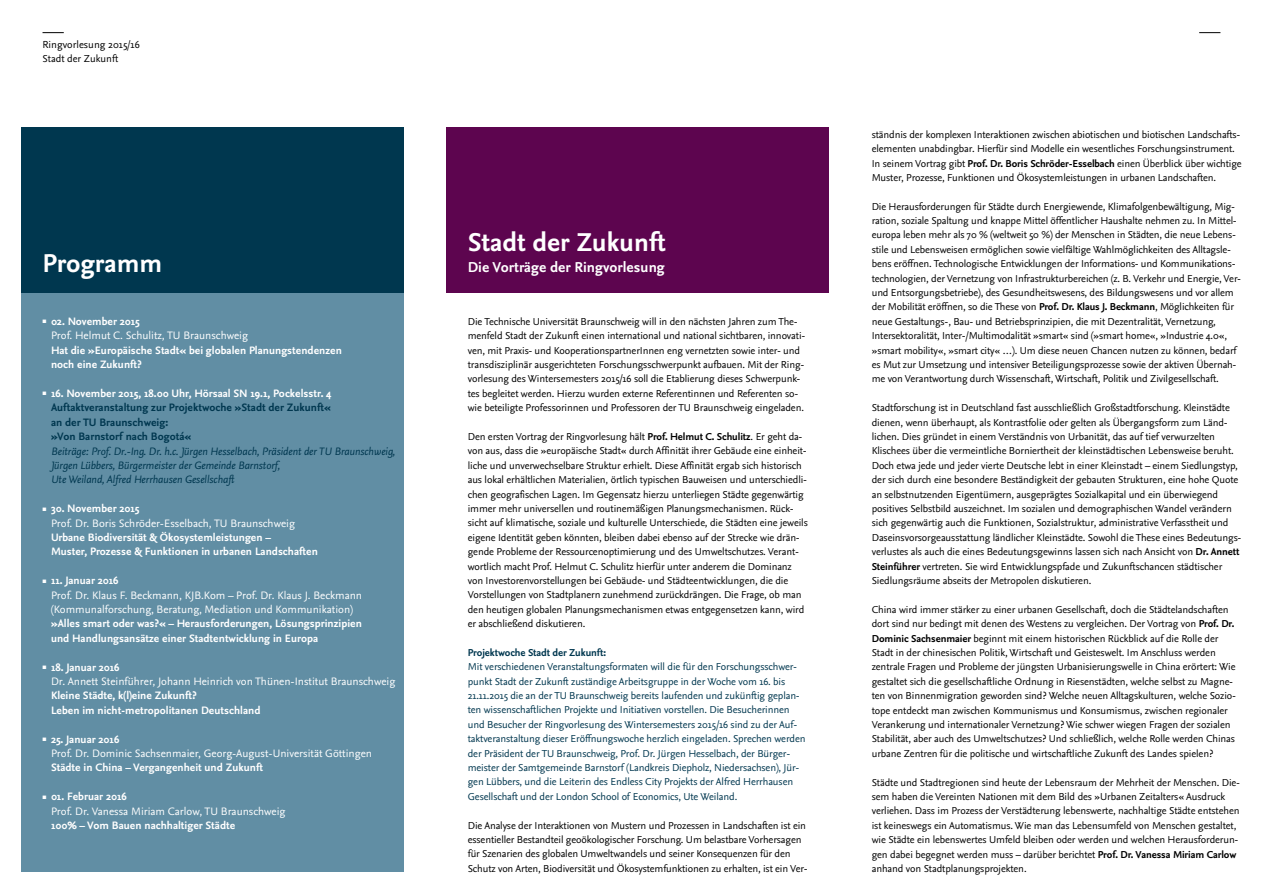
<style>
.page{position:relative;width:1263px;height:893px;background:#fff}
.page>*{position:absolute;margin:0;border:0;box-sizing:border-box;transform-origin:0 0}
.t1{font:700 27px "Nexus Sans Pro";color:#fff}
.t2{font:700 15px "Nexus Sans Pro";color:#fff}
.t3{font:11.25px/14.4px "Nexus Sans Pro";color:#fff}
.t4{font:700 11.25px/14.4px "Nexus Sans Pro";color:#fff}
.t5{font:italic 11.25px/14.4px "Nexus Sans Pro";letter-spacing:-.015em;color:#00374f}
.t6{font:700 11.25px/14.4px "Nexus Sans Pro";color:#00374f}
.t7{font:10.65px "Nexus Sans Pro";color:#000}
.t8{font:10.5px/14.4px "Nexus Sans Pro";letter-spacing:-.01em;color:#000}
.t9{font:10.5px/14.4px "Nexus Sans Pro";letter-spacing:-.01em;color:#00374f}
.t10{font:700 10.5px "Nexus Sans Pro";letter-spacing:-.01em;color:#00374f}
.s1{font-size:7.5px}
.s2{font-weight:700}
.s3{font-weight:400;font-size:7.5px;color:#fff}
.s4{color:#fff}
</style>
<div class="page">
<div style="left:21px;top:128px;width:383px;height:744px;background:#618ea4"></div>
<svg style="left:43px;top:32px;width:21px;height:1px"></svg>
<svg style="left:1199px;top:32px;width:21px;height:1px"></svg>
<div style="left:446px;top:128px;width:383px;height:165px;background:#5d054f"></div>
<div style="left:21px;top:128px;width:383px;height:165px;background:#00374f"></div>
<p class="t7" style="left:43px;top:36px;width:99px">Ringvorlesung 2015/16</p>
<p class="t8" style="left:43px;top:51px;width:77px">Stadt der Zukunft</p>
<h1 class="t1" style="left:468px;top:222px;width:200px">Stadt der Zukunft</h1>
<h1 class="t1" style="left:43px;top:243px;width:121px">Programm</h1>
<h2 class="t2" style="left:468px;top:256px;width:199px">Die Vorträge der Ringvorlesung</h2>
<p class="t3" style="left:51px;top:313px;width:199px;text-indent:-9px"><span class="s1">▪</span> <span class="s2">02. November 2015<br></span>Prof. Helmut C. Schulitz, TU Braunschweig</p>
<p class="t4" style="left:51px;top:342px;width:292px">Hat die »Europäische Stadt« bei globalen Planungstendenzen noch eine Zukunft?</p>
<p class="t6" style="left:51px;top:385px;width:282px;text-indent:-9px"><span class="s3">▪</span> <span class="s4">16. November 2015, 18.00 Uhr, Hörsaal SN 19.1, Pockelsstr. 4<br></span>Auftaktveranstaltung zur Projektwoche »Stadt der Zukunft« an der TU Braunschweig:<br>»Von Barnstorf nach Bogotá«</p>
<p class="t5" style="left:51px;top:443px;width:345px">Beiträge: Prof. Dr.-Ing. Dr. h.c. Jürgen Hesselbach, Präsident der TU Braunschweig,<br>Jürgen Lübbers, Bürgermeister der Gemeinde Barnstorf,<br>Ute Weiland, Alfred Herrhausen Gesellschaft</p>
<p class="t3" style="left:51px;top:501px;width:246px;text-indent:-9px"><span class="s1">▪</span> <span class="s2">30. November 2015<br></span>Prof. Dr. Boris Schröder-Esselbach, TU Braunschweig</p>
<p class="t4" style="left:51px;top:529px;width:268px">Urbane Biodiversität &amp; Ökosystemleistungen –<br>Muster, Prozesse &amp; Funktionen in urbanen Landschaften</p>
<p class="t3" style="left:51px;top:573px;width:313px;text-indent:-9px"><span class="s1">▪</span> <span class="s2">11. Januar 2016<br></span>Prof. Dr. Klaus F. Beckmann, KJB.Kom – Prof. Dr. Klaus J. Beckmann (Kommunalforschung, Beratung, Mediation und Kommunikation)</p>
<p class="t4" style="left:51px;top:616px;width:312px">»Alles smart oder was?« – Herausforderungen, Lösungsprinzipien und Handlungsansätze einer Stadtentwicklung in Europa</p>
<p class="t3" style="left:51px;top:659px;width:346px;text-indent:-9px"><span class="s1">▪</span> <span class="s2">18. Januar 2016<br></span>Dr. Annett Steinführer, Johann Heinrich von Thünen-Institut Braunschweig</p>
<p class="t4" style="left:51px;top:688px;width:211px">Kleine Städte, k(l)eine Zukunft?<br>Leben im nicht-metropolitanen Deutschland</p>
<p class="t3" style="left:51px;top:731px;width:323px;text-indent:-9px"><span class="s1">▪</span> <span class="s2">25. Januar 2016<br></span>Prof. Dr. Dominic Sachsenmaier, Georg-August-Universität Göttingen</p>
<p class="t4" style="left:51px;top:760px;width:214px">Städte in China – Vergangenheit und Zukunft</p>
<p class="t3" style="left:51px;top:789px;width:236px;text-indent:-9px"><span class="s1">▪</span> <span class="s2">01. Februar 2016<br></span>Prof. Dr. Vanessa Miriam Carlow, TU Braunschweig</p>
<p class="t4" style="left:51px;top:817px;width:186px">100% – Vom Bauen nachhaltiger Städte</p>
<p class="t8" style="left:468px;top:313px;width:339px">Die Technische Universität Braunschweig will in den nächsten Jahren zum The&shy;menfeld Stadt der Zukunft einen international und national sichtbaren, innovati&shy;ven, mit Praxis- und KooperationspartnerInnen eng vernetzten sowie inter- und transdisziplinär ausgerichteten Forschungsschwerpunkt aufbauen. Mit der Ring&shy;vorlesung des Wintersemesters 2015/16 soll die Etablierung dieses Schwerpunk&shy;tes begleitet werden. Hierzu wurden externe Referentinnen und Referenten so&shy;wie beteiligte Professorinnen und Professoren der TU Braunschweig eingeladen.</p>
<p class="t8" style="left:468px;top:429px;width:342px">Den ersten Vortrag der Ringvorlesung hält <span class="s2">Prof. Helmut C. Schulitz</span>. Er geht da&shy;von aus, dass die »europäische Stadt« durch Affinität ihrer Gebäude eine einheit&shy;liche und unverwechselbare Struktur erhielt. Diese Affinität ergab sich historisch aus lokal erhältlichen Materialien, örtlich typischen Bauweisen und unterschiedli&shy;chen geografischen Lagen. Im Gegensatz hierzu unterliegen Städte gegenwärtig immer mehr universellen und routinemäßigen Planungsmechanismen. Rück&shy;sicht auf klimatische, soziale und kulturelle Unterschiede, die Städten eine jeweils eigene Identität geben könnten, bleiben dabei ebenso auf der Strecke wie drän&shy;gende Probleme der Ressourcenoptimierung und des Umweltschutzes. Verant&shy;wortlich macht Prof. Helmut C. Schulitz hierfür unter anderem die Dominanz von Investorenvorstellungen bei Gebäude- und Städteentwicklungen, die die Vorstellungen von Stadtplanern zunehmend zurückdrängen. Die Frage, ob man den heutigen globalen Planungsmechanismen etwas entgegensetzen kann, wird er abschließend diskutieren.</p>
<p class="t10" style="left:468px;top:645px;width:140px">Projektwoche Stadt der Zukunft:</p>
<p class="t9" style="left:468px;top:659px;width:339px">Mit verschiedenen Veranstaltungsformaten will die für den Forschungsschwer&shy;punkt Stadt der Zukunft zuständige Arbeitsgruppe in der Woche vom 16. bis 21.11.2015 die an der TU Braunschweig bereits laufenden und zukünftig geplan&shy;ten wissenschaftlichen Projekte und Initiativen vorstellen. Die Besucherinnen und Besucher der Ringvorlesung des Wintersemesters 2015/16 sind zu der Auf&shy;taktveranstaltung dieser Eröffnungswoche herzlich eingeladen. Sprechen werden der Präsident der TU Braunschweig, Prof. Dr. Jürgen Hesselbach, der Bürger&shy;meister der Samtgemeinde Barnstorf (Landkreis Diepholz, Niedersachsen), Jür&shy;gen Lübbers, und die Leiterin des Endless City Projekts der Alfred Herrhausen Gesellschaft und der London School of Economics, Ute Weiland.</p>
<p class="t8" style="left:468px;top:817px;width:341px">Die Analyse der Interaktionen von Mustern und Prozessen in Landschaften ist ein essentieller Bestandteil geoökologischer Forschung. Um belastbare Vorhersagen für Szenarien des globalen Umweltwandels und seiner Konsequenzen für den Schutz von Arten, Biodiversität und Ökosystemfunktionen zu erhalten, ist ein Ver-</p>
<p class="t8" style="left:872px;top:126px;width:371px">ständnis der komplexen Interaktionen zwischen abiotischen und biotischen Landschafts&shy;elementen unabdingbar. Hierfür sind Modelle ein wesentliches Forschungsinstrument.<br>In seinem Vortrag gibt <span class="s2">Prof. Dr. Boris Schröder-Esselbach</span> einen Überblick über wichtige Muster, Prozesse, Funktionen und Ökosystemleistungen in urbanen Landschaften.</p>
<p class="t8" style="left:872px;top:198px;width:371px">Die Herausforderungen für Städte durch Energiewende, Klimafolgenbewältigung, Mig&shy;ration, soziale Spaltung und knappe Mittel öffentlicher Haushalte nehmen zu. In Mittel&shy;europa leben mehr als 70 % (weltweit 50 %) der Menschen in Städten, die neue Lebens&shy;stile und Lebensweisen ermöglichen sowie vielfältige Wahlmöglichkeiten des Alltagsle&shy;bens eröffnen. Technologische Entwicklungen der Informations- und Kommunikations&shy;technologien, der Vernetzung von Infrastrukturbereichen (z. B. Verkehr und Energie, Ver&shy;und Entsorgungsbetriebe), des Gesundheitswesens, des Bildungswesens und vor allem der Mobilität eröffnen, so die These von <span class="s2">Prof. Dr. Klaus J. Beckmann</span>, Möglichkeiten für neue Gestaltungs-, Bau- und Betriebsprinzipien, die mit Dezentralität, Vernetzung, Intersektoralität, Inter-/Multimodalität »smart« sind (»smart home«, »Industrie 4.0«, »smart mobility«, »smart city« …). Um diese neuen Chancen nutzen zu können, bedarf es Mut zur Umsetzung und intensiver Beteiligungsprozesse sowie der aktiven Übernah&shy;me von Verantwortung durch Wissenschaft, Wirtschaft, Politik und Zivilgesellschaft.</p>
<p class="t8" style="left:872px;top:400px;width:371px">Stadtforschung ist in Deutschland fast ausschließlich Großstadtforschung. Kleinstädte dienen, wenn überhaupt, als Kontrastfolie oder gelten als Übergangsform zum Länd&shy;lichen. Dies gründet in einem Verständnis von Urbanität, das auf tief verwurzelten Klischees über die vermeintliche Borniertheit der kleinstädtischen Lebensweise beruht.<br>Doch etwa jede und jeder vierte Deutsche lebt in einer Kleinstadt – einem Siedlungstyp, der sich durch eine besondere Beständigkeit der gebauten Strukturen, eine hohe Quote an selbstnutzenden Eigentümern, ausgeprägtes Sozialkapital und ein überwiegend positives Selbstbild auszeichnet. Im sozialen und demographischen Wandel verändern sich gegenwärtig auch die Funktionen, Sozialstruktur, administrative Verfasstheit und Daseinsvorsorgeausstattung ländlicher Kleinstädte. Sowohl die These eines Bedeutungs&shy;verlustes als auch die eines Bedeutungsgewinns lassen sich nach Ansicht von <span class="s2">Dr. Annett Steinführer</span> vertreten. Sie wird Entwicklungspfade und Zukunftschancen städtischer Siedlungsräume abseits der Metropolen diskutieren.</p>
<p class="t8" style="left:872px;top:602px;width:366px">China wird immer stärker zu einer urbanen Gesellschaft, doch die Städtelandschaften dort sind nur bedingt mit denen des Westens zu vergleichen. Der Vortrag von <span class="s2">Prof. Dr.<br>Dominic Sachsenmaier</span> beginnt mit einem historischen Rückblick auf die Rolle der Stadt in der chinesischen Politik, Wirtschaft und Geisteswelt. Im Anschluss werden zentrale Fragen und Probleme der jüngsten Urbanisierungswelle in China erörtert: Wie gestaltet sich die gesellschaftliche Ordnung in Riesenstädten, welche selbst zu Magne&shy;ten von Binnenmigration geworden sind? Welche neuen Alltagskulturen, welche Sozio&shy;tope entdeckt man zwischen Kommunismus und Konsumismus, zwischen regionaler Verankerung und internationaler Vernetzung? Wie schwer wiegen Fragen der sozialen Stabilität, aber auch des Umweltschutzes? Und schließlich, welche Rolle werden Chinas urbane Zentren für die politische und wirtschaftliche Zukunft des Landes spielen?</p>
<p class="t8" style="left:872px;top:774px;width:370px">Städte und Stadtregionen sind heute der Lebensraum der Mehrheit der Menschen. Die&shy;sem haben die Vereinten Nationen mit dem Bild des »Urbanen Zeitalters« Ausdruck verliehen. Dass im Prozess der Verstädterung lebenswerte, nachhaltige Städte entstehen ist keineswegs ein Automatismus. Wie man das Lebensumfeld von Menschen gestaltet, wie Städte ein lebenswertes Umfeld bleiben oder werden und welchen Herausforderun&shy;gen dabei begegnet werden muss – darüber berichtet <span class="s2">Prof. Dr. Vanessa Miriam Carlow </span>anhand von Stadtplanungsprojekten.</p>
</div>
